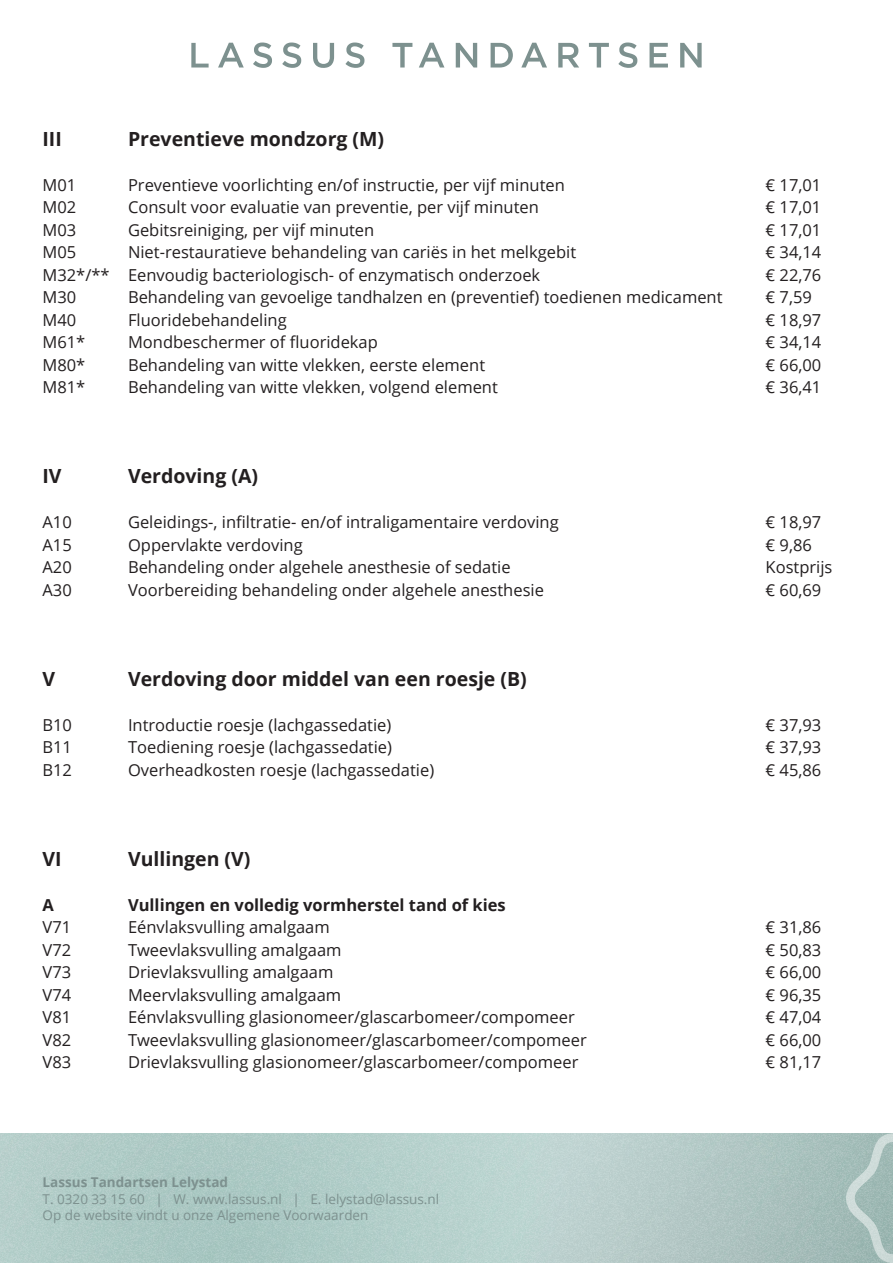
<style>
.page{position:relative;width:893px;height:1263px;background:#fff}
.page>*{position:absolute;margin:0;border:0;box-sizing:border-box;transform-origin:0 0}
.Body_text{font:700 19.5px "Open Sans";color:#231f20}
.Body_text-2{font:16.5px "Open Sans";color:#231f20}
.Body_text-3{font:700 16.5px "Open Sans";color:#231f20}
.t1{font:13.5px/16.5px "Open Sans";color:#7d918f}
.t2{font:700 13.5px "Open Sans";color:#7d918f}
</style>
<div class="page">
<svg style="left:191px;top:43px;width:18px;height:25px"></svg>
<svg style="left:218px;top:43px;width:26px;height:25px"></svg>
<svg style="left:253px;top:43px;width:19px;height:25px"></svg>
<svg style="left:282px;top:43px;width:19px;height:25px"></svg>
<svg style="left:313px;top:43px;width:21px;height:25px"></svg>
<svg style="left:345px;top:43px;width:19px;height:25px"></svg>
<svg style="left:392px;top:43px;width:20px;height:25px"></svg>
<svg style="left:419px;top:43px;width:25px;height:25px"></svg>
<svg style="left:456px;top:43px;width:21px;height:25px"></svg>
<svg style="left:491px;top:43px;width:22px;height:25px"></svg>
<svg style="left:521px;top:43px;width:26px;height:25px"></svg>
<svg style="left:558px;top:43px;width:21px;height:25px"></svg>
<svg style="left:589px;top:43px;width:20px;height:25px"></svg>
<svg style="left:618px;top:43px;width:19px;height:25px"></svg>
<svg style="left:649px;top:43px;width:19px;height:25px"></svg>
<svg style="left:680px;top:43px;width:22px;height:25px"></svg>
<img style="left:0;top:1133px;width:846px;height:130px">
<svg style="left:846px;top:1133px;width:47px;height:130px;background:#a9c0bc"></svg>
<p class="Body_text" style="left:43px;top:125px;width:21px">III</p>
<p class="Body_text" style="left:128px;top:125px;width:258px">Preventieve mondzorg (M)</p>
<p class="Body_text-2" style="left:43px;top:173px;width:35px">M01</p>
<p class="Body_text-2" style="left:128px;top:173px;width:438px">Preventieve voorlichting en/of instructie, per vijf minuten</p>
<p class="Body_text-2" style="left:766px;top:173px;width:57px">€ 17,01</p>
<p class="Body_text-2" style="left:43px;top:196px;width:35px">M02</p>
<p class="Body_text-2" style="left:128px;top:196px;width:412px">Consult voor evaluatie van preventie, per vijf minuten</p>
<p class="Body_text-2" style="left:766px;top:196px;width:57px">€ 17,01</p>
<p class="Body_text-2" style="left:43px;top:218px;width:35px">M03</p>
<p class="Body_text-2" style="left:128px;top:218px;width:248px">Gebitsreiniging, per vijf minuten</p>
<p class="Body_text-2" style="left:766px;top:218px;width:57px">€ 17,01</p>
<p class="Body_text-2" style="left:43px;top:241px;width:35px">M05</p>
<p class="Body_text-2" style="left:128px;top:241px;width:450px">Niet-restauratieve behandeling van cariës in het melkgebit</p>
<p class="Body_text-2" style="left:766px;top:241px;width:57px">€ 34,14</p>
<p class="Body_text-2" style="left:43px;top:263px;width:499px">M32*/** Eenvoudig bacteriologisch- of enzymatisch onderzoek</p>
<p class="Body_text-2" style="left:766px;top:263px;width:57px">€ 22,76</p>
<p class="Body_text-2" style="left:43px;top:286px;width:35px">M30</p>
<p class="Body_text-2" style="left:128px;top:286px;width:596px">Behandeling van gevoelige tandhalzen en (preventief) toedienen medicament</p>
<p class="Body_text-2" style="left:766px;top:286px;width:48px">€ 7,59</p>
<p class="Body_text-2" style="left:43px;top:308px;width:35px">M40</p>
<p class="Body_text-2" style="left:128px;top:308px;width:160px">Fluoridebehandeling</p>
<p class="Body_text-2" style="left:766px;top:308px;width:57px">€ 18,97</p>
<p class="Body_text-2" style="left:43px;top:331px;width:44px">M61*</p>
<p class="Body_text-2" style="left:128px;top:331px;width:251px">Mondbeschermer of fluoridekap</p>
<p class="Body_text-2" style="left:766px;top:331px;width:57px">€ 34,14</p>
<p class="Body_text-2" style="left:43px;top:353px;width:44px">M80*</p>
<p class="Body_text-2" style="left:128px;top:353px;width:359px">Behandeling van witte vlekken, eerste element</p>
<p class="Body_text-2" style="left:766px;top:353px;width:57px">€ 66,00</p>
<p class="Body_text-2" style="left:43px;top:376px;width:44px">M81*</p>
<p class="Body_text-2" style="left:128px;top:376px;width:371px">Behandeling van witte vlekken, volgend element</p>
<p class="Body_text-2" style="left:766px;top:376px;width:57px">€ 36,41</p>
<p class="Body_text" style="left:43px;top:462px;width:21px">IV</p>
<p class="Body_text" style="left:128px;top:462px;width:132px">Verdoving (A)</p>
<p class="Body_text-2" style="left:43px;top:511px;width:31px">A10</p>
<p class="Body_text-2" style="left:128px;top:511px;width:432px">Geleidings-, infiltratie- en/of intraligamentaire verdoving</p>
<p class="Body_text-2" style="left:766px;top:511px;width:57px">€ 18,97</p>
<p class="Body_text-2" style="left:43px;top:533px;width:31px">A15</p>
<p class="Body_text-2" style="left:128px;top:533px;width:176px">Oppervlakte verdoving</p>
<p class="Body_text-2" style="left:766px;top:533px;width:48px">€ 9,86</p>
<p class="Body_text-2" style="left:43px;top:556px;width:31px">A20</p>
<p class="Body_text-2" style="left:128px;top:556px;width:384px">Behandeling onder algehele anesthesie of sedatie</p>
<p class="Body_text-2" style="left:766px;top:556px;width:68px">Kostprijs</p>
<p class="Body_text-2" style="left:43px;top:578px;width:31px">A30</p>
<p class="Body_text-2" style="left:128px;top:578px;width:417px">Voorbereiding behandeling onder algehele anesthesie</p>
<p class="Body_text-2" style="left:766px;top:578px;width:57px">€ 60,69</p>
<p class="Body_text" style="left:43px;top:665px;width:14px">V</p>
<p class="Body_text" style="left:128px;top:665px;width:400px">Verdoving door middel van een roesje (B)</p>
<p class="Body_text-2" style="left:43px;top:713px;width:31px">B10</p>
<p class="Body_text-2" style="left:128px;top:713px;width:265px">Introductie roesje (lachgassedatie)</p>
<p class="Body_text-2" style="left:766px;top:713px;width:57px">€ 37,93</p>
<p class="Body_text-2" style="left:43px;top:736px;width:31px">B11</p>
<p class="Body_text-2" style="left:128px;top:736px;width:266px">Toediening roesje (lachgassedatie)</p>
<p class="Body_text-2" style="left:766px;top:736px;width:57px">€ 37,93</p>
<p class="Body_text-2" style="left:43px;top:758px;width:31px">B12</p>
<p class="Body_text-2" style="left:128px;top:758px;width:308px">Overheadkosten roesje (lachgassedatie)</p>
<p class="Body_text-2" style="left:766px;top:758px;width:57px">€ 45,86</p>
<p class="Body_text" style="left:43px;top:845px;width:21px">VI</p>
<p class="Body_text" style="left:128px;top:845px;width:124px">Vullingen (V)</p>
<p class="Body_text-3" style="left:43px;top:893px;width:13px">A</p>
<p class="Body_text-3" style="left:128px;top:893px;width:379px">Vullingen en volledig vormherstel tand of kies</p>
<p class="Body_text-2" style="left:43px;top:916px;width:30px">V71</p>
<p class="Body_text-2" style="left:128px;top:916px;width:203px">Eénvlaksvulling amalgaam</p>
<p class="Body_text-2" style="left:766px;top:916px;width:57px">€ 31,86</p>
<p class="Body_text-2" style="left:43px;top:938px;width:30px">V72</p>
<p class="Body_text-2" style="left:128px;top:938px;width:215px">Tweevlaksvulling amalgaam</p>
<p class="Body_text-2" style="left:766px;top:938px;width:57px">€ 50,83</p>
<p class="Body_text-2" style="left:43px;top:961px;width:30px">V73</p>
<p class="Body_text-2" style="left:128px;top:961px;width:207px">Drievlaksvulling amalgaam</p>
<p class="Body_text-2" style="left:766px;top:961px;width:57px">€ 66,00</p>
<p class="Body_text-2" style="left:43px;top:983px;width:30px">V74</p>
<p class="Body_text-2" style="left:128px;top:983px;width:215px">Meervlaksvulling amalgaam</p>
<p class="Body_text-2" style="left:766px;top:983px;width:57px">€ 96,35</p>
<p class="Body_text-2" style="left:43px;top:1006px;width:30px">V81</p>
<p class="Body_text-2" style="left:128px;top:1006px;width:448px">Eénvlaksvulling glasionomeer/glascarbomeer/compomeer</p>
<p class="Body_text-2" style="left:766px;top:1006px;width:57px">€ 47,04</p>
<p class="Body_text-2" style="left:43px;top:1028px;width:30px">V82</p>
<p class="Body_text-2" style="left:128px;top:1028px;width:460px">Tweevlaksvulling glasionomeer/glascarbomeer/compomeer</p>
<p class="Body_text-2" style="left:766px;top:1028px;width:57px">€ 66,00</p>
<p class="Body_text-2" style="left:43px;top:1051px;width:30px">V83</p>
<p class="Body_text-2" style="left:128px;top:1051px;width:452px">Drievlaksvulling glasionomeer/glascarbomeer/compomeer</p>
<p class="Body_text-2" style="left:766px;top:1051px;width:57px">€ 81,17</p>
<p class="t2" style="left:43px;top:1173px;width:187px">Lassus Tandartsen Lelystad</p>
<p class="t1" style="left:43px;top:1190px;width:398px">T. 0320 33 15 60 | W. www.lassus.nl | E. lelystad@lassus.nl<br>Op de website vindt u onze Algemene Voorwaarden</p>
</div>
